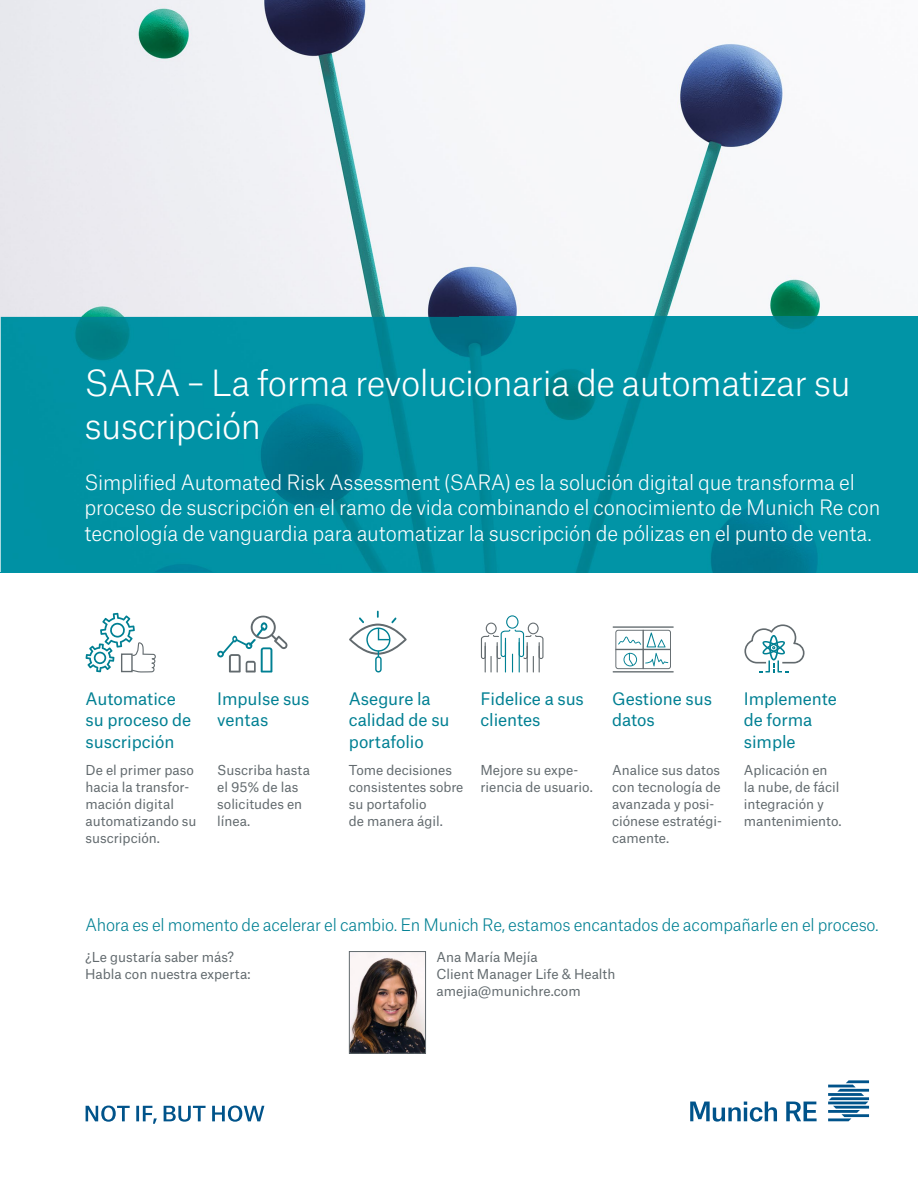
<style>
.page{position:relative;width:918px;height:1188px;background:#fff}
.page>*{position:absolute;margin:0;border:0;box-sizing:border-box;transform-origin:0 0}
.t1{font:300 34.5px/42.6px "Munich Re";letter-spacing:-.015em;color:#fff}
.t2{font:300 20.25px/25.5px "Munich Re";letter-spacing:-.01em;color:#fff}
.t3{font:16.5px/21.3px "Munich Re";letter-spacing:-.005em;color:#008093}
.t4{font:300 16.5px "Munich Re";letter-spacing:-.015em;color:#008093}
.t5{font:13.2px/17.1px "Munich Re";color:#626a6e}
</style>
<div class="page">
<img style="left:1px;top:0;width:917px;height:572px">
<svg style="left:86px;top:613px;width:70px;height:60px"></svg>
<div style="left:121px;top:653px;width:12px;height:19px;border:1px solid #626a6e"></div>
<div style="left:375px;top:656px;width:7px;height:17px;border:1px solid #008093;border-radius:3px"></div>
<svg style="left:349px;top:611px;width:58px;height:46px"></svg>
<svg style="left:481px;top:615px;width:62px;height:58px"></svg>
<svg style="left:744px;top:624px;width:61px;height:49px"></svg>
<svg style="left:217px;top:616px;width:71px;height:57px"></svg>
<svg style="left:615px;top:630px;width:56px;height:39px"></svg>
<hr style="left:643px;top:630px;width:1px;height:39px;background:#626a6e">
<hr style="left:615px;top:649px;width:56px;height:1px;background:#626a6e">
<hr style="left:613px;top:626px;width:61px;height:2px;background:#626a6e">
<hr style="left:613px;top:671px;width:61px;height:2px;background:#626a6e">
<svg style="left:690px;top:1080px;width:179px;height:42px"></svg>
<svg style="left:86px;top:1106px;width:178px;height:18px"></svg>
<img style="left:351px;top:953px;width:73px;height:99px">
<div style="left:349px;top:951px;width:77px;height:103px;border:1px solid #626a6e"></div>
<h1 class="t1" style="left:85px;top:358px;width:768px">SARA – La forma revolucionaria de automatizar su suscripción</h1>
<p class="t2" style="left:85px;top:467px;width:797px">Simplified Automated Risk Assessment (SARA) es la solución digital que transforma el proceso de suscripción en el ramo de vida combinando el conocimiento de Munich Re con tecnología de vanguardia para automatizar la suscripción de pólizas en el punto de venta.</p>
<p class="t3" style="left:86px;top:686px;width:107px">Automatice su proceso de suscripción</p>
<p class="t5" style="left:86px;top:760px;width:112px">De el primer paso hacia la transfor&shy;mación digital automatizando su suscripción.</p>
<p class="t3" style="left:217px;top:686px;width:94px">Impulse sus ventas</p>
<p class="t5" style="left:217px;top:760px;width:94px">Suscriba hasta el 95% de las solicitudes en línea.</p>
<p class="t3" style="left:349px;top:686px;width:102px">Asegure la calidad de su portafolio</p>
<p class="t5" style="left:349px;top:760px;width:116px">Tome decisiones consistentes sobre su portafolio<br>de manera ágil.</p>
<p class="t3" style="left:481px;top:686px;width:105px">Fidelice a sus clientes</p>
<p class="t5" style="left:481px;top:760px;width:114px">Mejore su expe&shy;riencia de usuario.</p>
<p class="t3" style="left:612px;top:686px;width:101px">Gestione sus datos</p>
<p class="t5" style="left:612px;top:760px;width:111px">Analice sus datos con tecnología de avanzada y posi&shy;ciónese estratégi&shy;camente.</p>
<p class="t3" style="left:744px;top:686px;width:95px">Implemente de forma simple</p>
<p class="t5" style="left:744px;top:760px;width:99px">Aplicación en la nube, de fácil integración y mantenimiento.</p>
<p class="t4" style="left:86px;top:912px;width:795px">Ahora es el momento de acelerar el cambio. En Munich Re, estamos encantados de acompañarle en el proceso.</p>
<p class="t5" style="left:85px;top:947px;width:167px">¿Le gustaría saber más?<br>Habla con nuestra experta:</p>
<p class="t5" style="left:437px;top:947px;width:180px">Ana María Mejía<br>Client Manager Life &amp; Health amejia@munichre.com</p>
</div>
